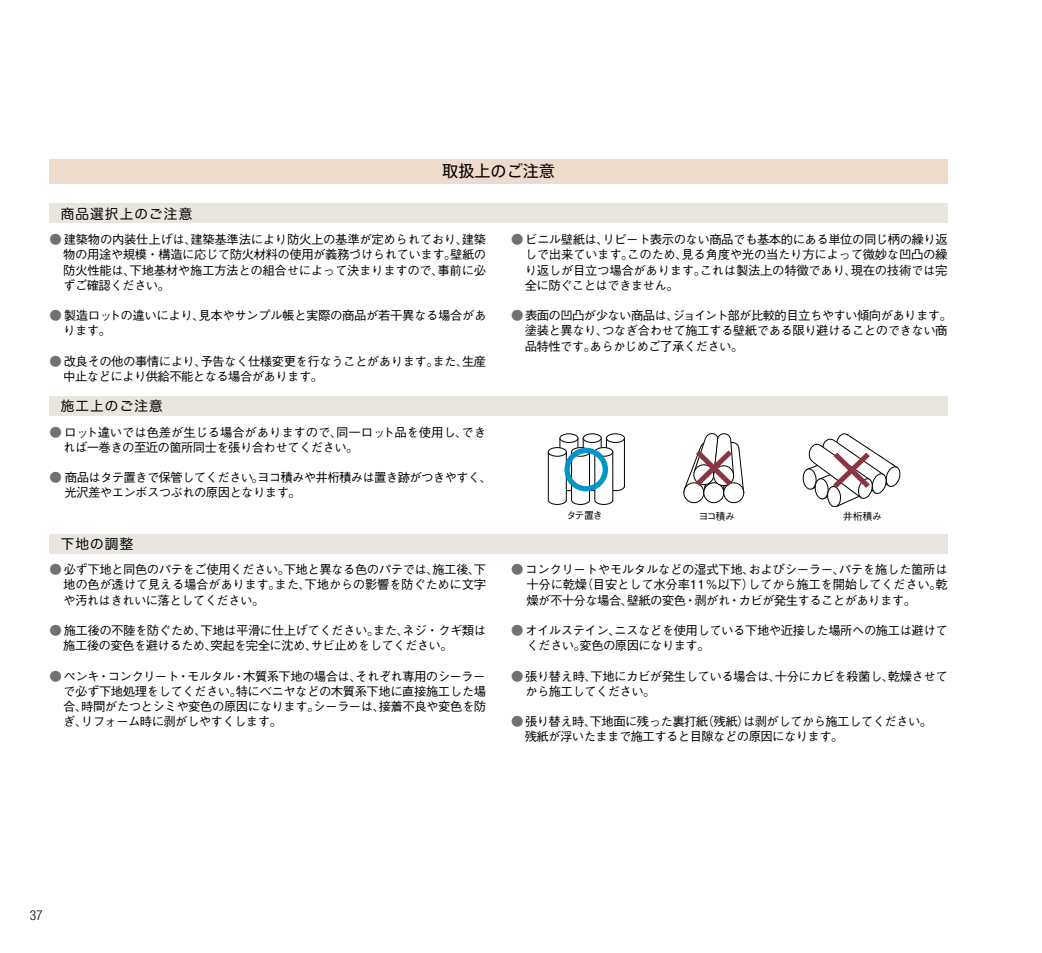
<style>
.page{position:relative;width:1042px;height:953px;background:#fff}
.page>*{position:absolute;margin:0;border:0;box-sizing:border-box;transform-origin:0 0}
.t1{font:16.1px "Axis Std";color:#000}
._18LB___巻末_カテゴリー見出し{font:13.65px "Hira Maru Std W4";letter-spacing:.08em;color:#000}
.t2{font:300 condensed 13.65px "Helvetica Neue LT Std";color:#000}
.t3{font:500 12.42px/15.2px "Gothic BBB Pro";letter-spacing:-.05em;color:#000}
.t4{font:500 12.42px/15.2px "Gothic BBB Pro";letter-spacing:-.015em;color:#000}
.t5{font:500 10.85px "Ro Gothic Pro";color:#000}
._18LB___巻末_注釈{font:500 9.97px "Gothic BBB Pro";letter-spacing:-.05em;color:#000}
.s1{color:#727171}
</style>
<div class="page">
<div style="left:50px;top:203px;width:897px;height:20px;background:#e9e6e0"></div>
<div style="left:50px;top:533px;width:897px;height:20px;background:#e9e6e0"></div>
<div style="left:50px;top:396px;width:897px;height:19px;background:#e9e6e0"></div>
<div style="left:683px;top:482px;width:21px;height:21px;border:1px solid #000;border-radius:50%"></div>
<div style="left:703px;top:482px;width:21px;height:21px;border:1px solid #000;border-radius:50%"></div>
<div style="left:723px;top:482px;width:21px;height:21px;border:1px solid #000;border-radius:50%"></div>
<svg style="left:683px;top:433px;width:61px;height:60px"></svg>
<svg style="left:802px;top:433px;width:99px;height:73px"></svg>
<div style="left:560px;top:433px;width:18px;height:9px;border:1px solid #000;border-radius:50%"></div>
<div style="left:583px;top:433px;width:18px;height:9px;border:1px solid #000;border-radius:50%"></div>
<div style="left:606px;top:433px;width:19px;height:9px;border:1px solid #000;border-radius:50%"></div>
<svg style="left:548px;top:438px;width:77px;height:67px"></svg>
<div style="left:50px;top:159px;width:897px;height:25px;background:#eddbcc"></div>
<p class="_18LB___巻末_カテゴリー見出し" style="left:61px;top:203px;width:133px">商品選択上のご注意</p>
<p class="t1" style="left:442px;top:159px;width:114px">取扱上のご注意</p>
<p class="t3" style="left:63px;top:230px;width:424px;text-align:justify;text-indent:-14px"><span class="s1">●</span> 建築物の内装仕上げは、建築基準法により防火上の基準が定められており、建築物の用途や規模・構造に応じて防火材料の使用が義務づけられています。壁紙の防火性能は、下地基材や施工方法との組合せによって決まりますので、事前に必ずご確認ください。</p>
<p class="t3" style="left:63px;top:306px;width:424px;text-indent:-14px"><span class="s1">●</span> 製造ロットの違いにより、見本やサンプル帳と実際の商品が若干異なる場合があります。</p>
<p class="t3" style="left:63px;top:352px;width:424px;text-indent:-14px"><span class="s1">●</span> 改良その他の事情により、予告なく仕様変更を行なうことがあります。また、生産中止などにより供給不能となる場合があります。</p>
<p class="_18LB___巻末_カテゴリー見出し" style="left:61px;top:395px;width:104px">施工上のご注意</p>
<p class="t4" style="left:63px;top:422px;width:424px;text-indent:-14px"><span class="s1">●</span> ロット違いでは色差が生じる場合がありますので、同一ロット品を使用し、できれば一巻きの至近の箇所同士を張り合わせてください。</p>
<p class="t3" style="left:50px;top:468px;width:444px"><span class="s1">●</span> 商品はタテ置きで保管してください。ヨコ積みや井桁積みは置き跡がつきやすく、　光沢差やエンボスつぶれの原因となります。</p>
<p class="_18LB___巻末_カテゴリー見出し" style="left:61px;top:533px;width:74px">下地の調整</p>
<p class="t3" style="left:63px;top:560px;width:424px;text-align:justify;text-indent:-14px"><span class="s1">●</span> 必ず下地と同色のパテをご使用ください。下地と異なる色のパテでは、施工後、下地の色が透けて見える場合があります。また、下地からの影響を防ぐために文字や汚れはきれいに落としてください。</p>
<p class="t3" style="left:63px;top:621px;width:424px;text-indent:-14px"><span class="s1">●</span> 施工後の不陸を防ぐため、下地は平滑に仕上げてください。また、ネジ・クギ類は施工後の変色を避けるため、突起を完全に沈め、サビ止めをしてください。</p>
<p class="t3" style="left:50px;top:666px;width:437px"><span class="s1">●</span> ペンキ・コンクリート・モルタル・木質系下地の場合は、それぞれ専用のシーラー</p>
<p class="t3" style="left:63px;top:682px;width:424px;text-align:justify">で必ず下地処理をしてください。特にベニヤなどの木質系下地に直接施工した場合、時間がたつとシミや変色の原因になります。シーラーは、接着不良や変色を防ぎ、リフォーム時に剥がしやすくします。</p>
<p class="t3" style="left:525px;top:230px;width:424px;text-align:justify;text-indent:-14px"><span class="s1">●</span> ビニル壁紙は、リピート表示のない商品でも基本的にある単位の同じ柄の繰り返しで出来ています。このため、見る角度や光の当たり方によって微妙な凹凸の繰り返しが目立つ場合があります。これは製法上の特徴であり、現在の技術では完全に防ぐことはできません。</p>
<p class="t3" style="left:511px;top:306px;width:442px"><span class="s1">●</span> 表面の凹凸が少ない商品は、ジョイント部が比較的目立ちやすい傾向があります。</p>
<p class="t3" style="left:525px;top:321px;width:424px">塗装と異なり、つなぎ合わせて施工する壁紙である限り避けることのできない商品特性です。あらかじめご了承ください。</p>
<p class="t5" style="left:565px;top:508px;width:45px">タテ置き</p>
<p class="t5" style="left:693px;top:508px;width:43px">ヨコ積み</p>
<p class="t5" style="left:830px;top:508px;width:45px">井桁積み</p>
<p class="_18LB___巻末_注釈" style="left:566px;top:507px;width:38px">タテ置き</p>
<p class="_18LB___巻末_注釈" style="left:698px;top:508px;width:38px">ヨコ積み</p>
<p class="_18LB___巻末_注釈" style="left:843px;top:508px;width:41px">井桁積み</p>
<p class="t3" style="left:526px;top:560px;width:423px;text-align:justify;text-indent:-15px"><span class="s1">●</span> コンクリートやモルタルなどの湿式下地、およびシーラー、パテを施した箇所は十分に乾燥（目安として水分率11％以下）してから施工を開始してください。乾燥が不十分な場合、壁紙の変色・剥がれ・カビが発生することがあります。</p>
<p class="t3" style="left:526px;top:621px;width:423px;text-indent:-15px"><span class="s1">●</span> オイルステイン、ニスなどを使用している下地や近接した場所への施工は避けてください。変色の原因になります。</p>
<p class="t3" style="left:511px;top:666px;width:438px"><span class="s1">●</span> 張り替え時、下地にカビが発生している場合は、十分にカビを殺菌し、乾燥させて　から施工してください。</p>
<p class="t3" style="left:511px;top:712px;width:423px"><span class="s1">●</span> 張り替え時、下地面に残った裏打紙（残紙）は剥がしてから施工してください。</p>
<p class="t3" style="left:525px;top:727px;width:320px">残紙が浮いたままで施工すると目隙などの原因になります。</p>
<p class="t2" style="left:30px;top:906px;width:15px">37</p>
</div>
